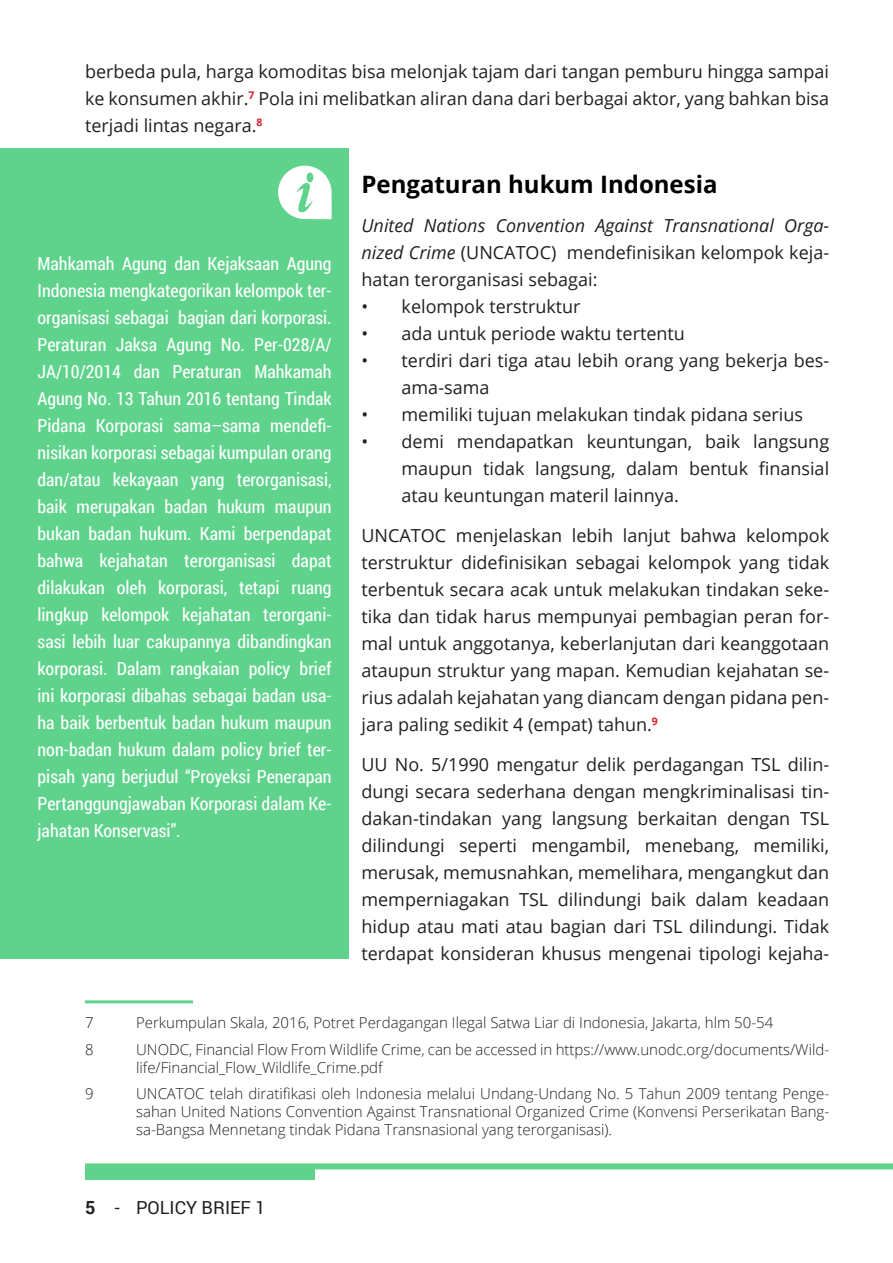
<style>
.page{position:relative;width:893px;height:1263px;background:#fff}
.page>*{position:absolute;margin:0;border:0;box-sizing:border-box;transform-origin:0 0}
.t1{font:700 24px "Open Sans";color:#000}
.t2{font:18px/27px "Open Sans";color:#231f20;text-align:justify}
.t3{font:18px/27px "Roboto Condensed";color:#fff;text-align:justify}
.t4{font:18px "Roboto";color:#231f20}
.t5{font:300 15px/18px "Open Sans";color:#231f20}
.s1{font-style:italic}
.s2{font-weight:700}
</style>
<div class="page">
<div style="left:85px;top:1163px;width:808px;height:6px;background:#5fd38c"></div>
<div style="left:85px;top:1168px;width:230px;height:12px;background:#5fd38c"></div>
<hr style="left:85px;top:1000px;width:108px;height:3px;background:#5fd38c">
<div style="left:0;top:149px;width:349px;height:810px;background:#5fd38c"></div>
<svg style="left:278px;top:166px;width:54px;height:53px"></svg>
<p class="t2" style="left:85px;top:57px;width:746px">berbeda pula, harga komoditas bisa melonjak tajam dari tangan pemburu hingga sampai ke konsumen akhir.<sup>7</sup> Pola ini melibatkan aliran dana dari berbagai aktor, yang bahkan bisa terjadi lintas negara.<sup>8</sup></p>
<h1 class="t1" style="left:361px;top:167px;width:358px">Pengaturan hukum Indonesia</h1>
<p class="t2" style="left:361px;top:212px;width:469px"><span class="s1">United Nations Convention Against Transnational Orga&shy;nized Crime</span> (UNCATOC) mendefinisikan kelompok keja&shy;hatan terorganisasi sebagai:</p>
<p class="t2" style="left:361px;top:293px;width:221px">• kelompok terstruktur</p>
<p class="t2" style="left:361px;top:320px;width:325px">• ada untuk periode waktu tertentu</p>
<p class="t2" style="left:402px;top:347px;width:429px;text-indent:-40px">• terdiri dari tiga atau lebih orang yang bekerja bes&shy;ama-sama</p>
<p class="t2" style="left:361px;top:401px;width:443px">• memiliki tujuan melakukan tindak pidana serius</p>
<p class="t2" style="left:402px;top:428px;width:429px;text-indent:-40px">• demi mendapatkan keuntungan, baik langsung maupun tidak langsung, dalam bentuk finansial atau keuntungan materil lainnya.</p>
<p class="t2" style="left:361px;top:522px;width:469px">UNCATOC menjelaskan lebih lanjut bahwa kelompok terstruktur didefinisikan sebagai kelompok yang tidak terbentuk secara acak untuk melakukan tindakan seke&shy;tika dan tidak harus mempunyai pembagian peran for&shy;mal untuk anggotanya, keberlanjutan dari keanggotaan ataupun struktur yang mapan. Kemudian kejahatan se&shy;rius adalah kejahatan yang diancam dengan pidana pen&shy;jara paling sedikit 4 (empat) tahun.<sup>9</sup></p>
<p class="t2" style="left:361px;top:750px;width:469px">UU No. 5/1990 mengatur delik perdagangan TSL dilin&shy;dungi secara sederhana dengan mengkriminalisasi tin&shy;dakan-tindakan yang langsung berkaitan dengan TSL dilindungi seperti mengambil, menebang, memiliki, merusak, memusnahkan, memelihara, mengangkut dan memperniagakan TSL dilindungi baik dalam keadaan hidup atau mati atau bagian dari TSL dilindungi. Tidak terdapat konsideran khusus mengenai tipologi kejaha-</p>
<p class="t3" style="left:38px;top:249px;width:296px">Mahkamah Agung dan Kejaksaan Agung Indonesia mengkategorikan kelompok ter&shy;organisasi sebagai bagian dari korporasi.<br>Peraturan Jaksa Agung No. Per-028/A/ JA/10/2014 dan Peraturan Mahkamah Agung No. 13 Tahun 2016 tentang Tindak Pidana Korporasi sama–sama mendefi&shy;nisikan korporasi sebagai kumpulan orang dan/atau kekayaan yang terorganisasi, baik merupakan badan hukum maupun bukan badan hukum. Kami berpendapat bahwa kejahatan terorganisasi dapat dilakukan oleh korporasi, tetapi ruang lingkup kelompok kejahatan terorgani&shy;sasi lebih luar cakupannya dibandingkan korporasi. Dalam rangkaian policy brief ini korporasi dibahas sebagai badan usa&shy;ha baik berbentuk badan hukum maupun non-badan hukum dalam policy brief ter&shy;pisah yang berjudul “Proyeksi Penerapan Pertanggungjawaban Korporasi dalam Ke&shy;jahatan Konservasi”.</p>
<p class="t5" style="left:85px;top:1013px;width:10px">7</p>
<p class="t5" style="left:136px;top:1013px;width:639px">Perkumpulan Skala, 2016, Potret Perdagangan Ilegal Satwa Liar di Indonesia, Jakarta, hlm 50-54</p>
<p class="t5" style="left:85px;top:1040px;width:10px">8</p>
<p class="t5" style="left:136px;top:1040px;width:695px">UNODC, Financial Flow From Wildlife Crime, can be accessed in https://www.unodc.org/documents/Wild&shy;life/Financial_Flow_Wildlife_Crime.pdf</p>
<p class="t5" style="left:85px;top:1084px;width:10px">9</p>
<p class="t5" style="left:136px;top:1084px;width:695px;text-align:justify">UNCATOC telah diratifikasi oleh Indonesia melalui Undang-Undang No. 5 Tahun 2009 tentang Penge&shy;sahan United Nations Convention Against Transnational Organized Crime (Konvensi Perserikatan Bang&shy;sa-Bangsa Mennetang tindak Pidana Transnasional yang terorganisasi).</p>
<p class="t4" style="left:85px;top:1195px;width:182px"><span class="s2">5</span> - POLICY BRIEF 1</p>
</div>
